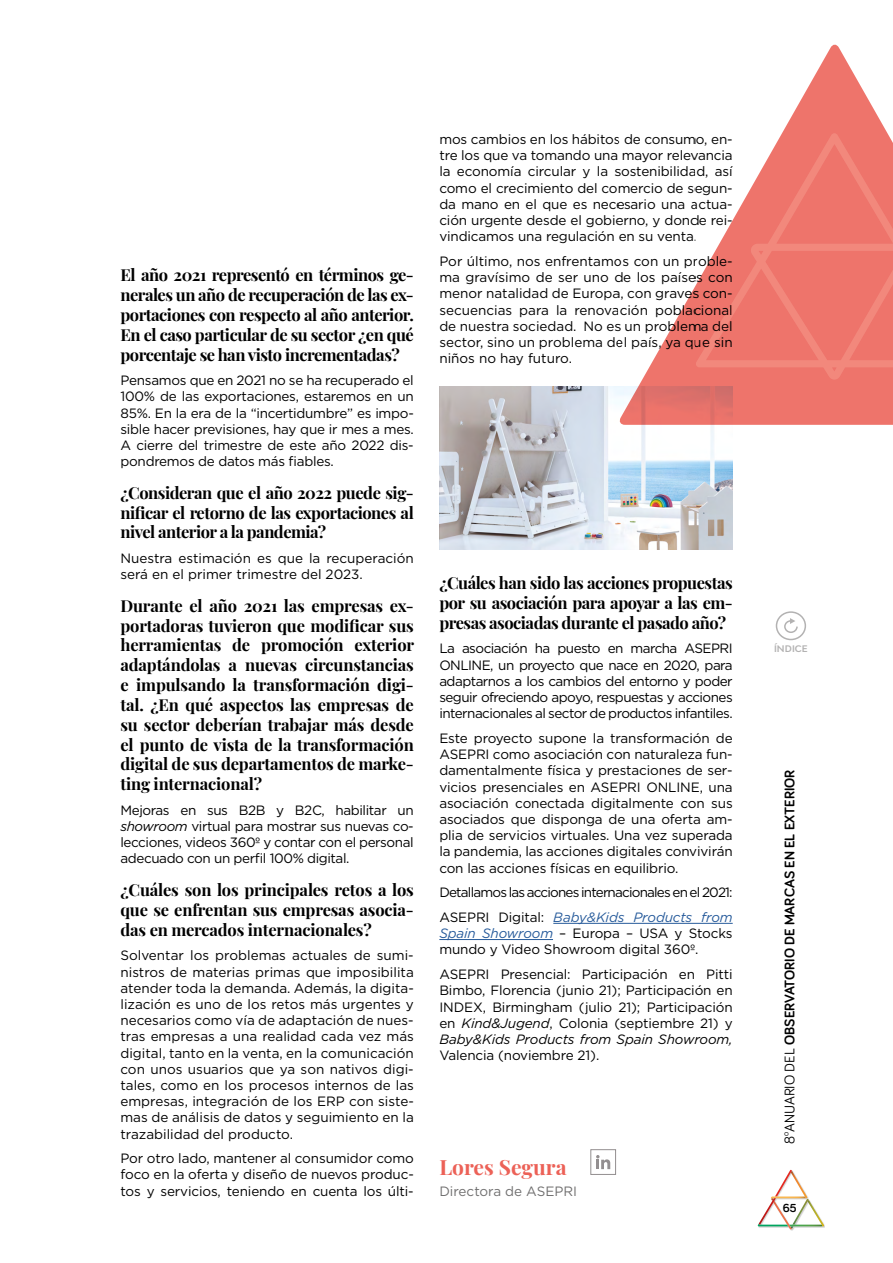
<style>
.page{position:relative;width:893px;height:1263px;background:#fff}
.page>*{position:absolute;margin:0;border:0;box-sizing:border-box;transform-origin:0 0}
.t1{font:700 21px "Playfair Display";color:#ec6157}
.t2{font:700 16.5px/19.8px "Playfair Display";letter-spacing:-.03em;color:#000;text-align:justify}
.t3{font:700 14.4px "Bariol";color:#000}
.t4{font:13.5px/16.2px "Gotham";letter-spacing:-.01em;color:#000;text-align:justify}
.t5{font:13.5px/24.8px "Gotham";letter-spacing:-.06em;color:#000}
.t6{font:13.5px "Gotham";color:#706f6f}
.t7{font:700 12px "Bariol";color:#000}
.t8{font:700 9px "Bw Modelica";letter-spacing:.01em;color:#b3b2b2}
.s1{font-style:italic}
.s2{font-style:italic;color:#275b9b}
.s3{font-weight:400}
</style>
<div class="page">
<div style="left:758px;top:1170px;width:67px;height:60px;background:#000;opacity:.2"></div>
<img style="left:776px;top:1201px;width:16px;height:22px">
<img style="left:792px;top:1201px;width:16px;height:23px">
<svg style="left:758px;top:1223px;width:35px;height:6px"></svg>
<img style="left:808px;top:1200px;width:16px;height:26px">
<svg style="left:771px;top:1170px;width:38px;height:31px"></svg>
<img style="left:789px;top:1224px;width:33px;height:2px">
<img style="left:759px;top:1198px;width:17px;height:26px">
<div style="left:776px;top:611px;width:30px;height:29px;border:2px solid #b3b2b2;border-radius:50%"></div>
<svg style="left:784px;top:618px;width:14px;height:15px"></svg>
<img style="left:439px;top:387px;width:294px;height:162px">
<hr style="left:553px;top:923px;width:180px;height:1px;background:#275b9b">
<hr style="left:439px;top:939px;width:114px;height:1px;background:#275b9b">
<svg style="left:618px;top:44px;width:275px;height:381px"></svg>
<svg style="left:696px;top:133px;width:197px;height:247px;background:#f08981"></svg>
<div style="left:590px;top:1149px;width:26px;height:26px;border:1px solid #938f90"></div>
<svg style="left:596px;top:1155px;width:14px;height:14px"></svg>
<p class="t2" style="left:120px;top:264px;width:295px">El año 2021 representó en términos ge&shy;nerales un año de recuperación de las ex&shy;portaciones con respecto al año anterior.<br>En el caso particular de su sector ¿en qué porcentaje se han visto incrementadas?</p>
<p class="t4" style="left:120px;top:372px;width:295px">Pensamos que en 2021 no se ha recuperado el 100% de las exportaciones, estaremos en un 85%. En la era de la “incertidumbre” es impo&shy;sible hacer previsiones, hay que ir mes a mes.<br>A cierre del trimestre de este año 2022 dis&shy;pondremos de datos más fiables.</p>
<p class="t2" style="left:120px;top:481px;width:295px">¿Consideran que el año 2022 puede sig&shy;nificar el retorno de las exportaciones al nivel anterior a la pandemia?</p>
<p class="t4" style="left:120px;top:550px;width:295px">Nuestra estimación es que la recuperación será en el primer trimestre del 2023.</p>
<p class="t2" style="left:120px;top:594px;width:295px">Durante el año 2021 las empresas ex&shy;portadoras tuvieron que modificar sus herramientas de promoción exterior adaptándolas a nuevas circunstancias e impulsando la transformación digi&shy;tal. ¿En qué aspectos las empresas de su sector deberían trabajar más desde el punto de vista de la transformación digital de sus departamentos de marke&shy;ting internacional?</p>
<p class="t4" style="left:120px;top:802px;width:295px">Mejoras en sus B2B y B2C, habilitar un <span class="s1">showroom</span> virtual para mostrar sus nuevas co&shy;lecciones, videos 360º y contar con el personal adecuado con un perfil 100% digital.</p>
<p class="t2" style="left:120px;top:878px;width:295px">¿Cuáles son los principales retos a los que se enfrentan sus empresas asocia&shy;das en mercados internacionales?</p>
<p class="t4" style="left:120px;top:947px;width:295px">Solventar los problemas actuales de sumi&shy;nistros de materias primas que imposibilita atender toda la demanda. Además, la digita&shy;lización es uno de los retos más urgentes y necesarios como vía de adaptación de nues&shy;tras empresas a una realidad cada vez más digital, tanto en la venta, en la comunicación con unos usuarios que ya son nativos digi&shy;tales, como en los procesos internos de las empresas, integración de los ERP con siste&shy;mas de análisis de datos y seguimiento en la trazabilidad del producto.</p>
<p class="t4" style="left:120px;top:1150px;width:295px">Por otro lado, mantener al consumidor como foco en la oferta y diseño de nuevos produc&shy;tos y servicios, teniendo en cuenta los últi-</p>
<p class="t4" style="left:439px;top:131px;width:295px">mos cambios en los hábitos de consumo, en&shy;tre los que va tomando una mayor relevancia la economía circular y la sostenibilidad, así como el crecimiento del comercio de segun&shy;da mano en el que es necesario una actua&shy;ción urgente desde el gobierno, y donde rei&shy;vindicamos una regulación en su venta.</p>
<p class="t4" style="left:439px;top:253px;width:295px">Por último, nos enfrentamos con un proble&shy;ma gravísimo de ser uno de los países con menor natalidad de Europa, con graves con&shy;secuencias para la renovación poblacional de nuestra sociedad. No es un problema del sector, sino un problema del país, ya que sin niños no hay futuro.</p>
<p class="t2" style="left:439px;top:572px;width:295px">¿Cuáles han sido las acciones propuestas por su asociación para apoyar a las em&shy;presas asociadas durante el pasado año?</p>
<p class="t4" style="left:439px;top:640px;width:295px">La asociación ha puesto en marcha ASEPRI ONLINE, un proyecto que nace en 2020, para adaptarnos a los cambios del entorno y poder seguir ofreciendo apoyo, respuestas y acciones internacionales al sector de productos infantiles.</p>
<p class="t4" style="left:439px;top:730px;width:295px">Este proyecto supone la transformación de ASEPRI como asociación con naturaleza fun&shy;damentalmente física y prestaciones de ser&shy;vicios presenciales en ASEPRI ONLINE, una asociación conectada digitalmente con sus asociados que disponga de una oferta am&shy;plia de servicios virtuales. Una vez superada la pandemia, las acciones digitales convivirán con las acciones físicas en equilibrio.</p>
<p class="t5" style="left:439px;top:880px;width:295px">Detallamos las acciones internacionales en el 2021:<br>ASEPRI Digital: <span class="s2">Baby&amp;Kids Products from</span></p>
<p class="t4" style="left:439px;top:925px;width:295px"><span class="s2">Spain Showroom</span> – Europa – USA y Stocks mundo y Video Showroom digital 360º.</p>
<p class="t4" style="left:439px;top:966px;width:295px">ASEPRI Presencial: Participación en Pitti Bimbo, Florencia (junio 21); Participación en INDEX, Birmingham (julio 21); Participación en <span class="s1">Kind&amp;Jugend</span>, Colonia (septiembre 21) y <span class="s1">Baby&amp;Kids Products from Spain Showroom,</span></p>
<p class="t4" style="left:439px;top:1047px;width:161px">Valencia (noviembre 21).</p>
<h1 class="t1" style="left:439px;top:1150px;width:129px">Lores Segura</h1>
<p class="t6" style="left:439px;top:1183px;width:139px">Directora de ASEPRI</p>
<p class="t8" style="left:774px;top:642px;width:35px">ÍNDICE</p>
<p class="t3" style="left:780px;top:1144px;width:376px;rotate:-90deg"><span class="s3">8</span><sup>o</sup><span class="s3">ANUARIO DEL</span> OBSERVATORIO DE MARCAS EN EL EXTERIOR</p>
<p class="t7" style="left:783px;top:1199px;width:15px">65</p>
</div>
